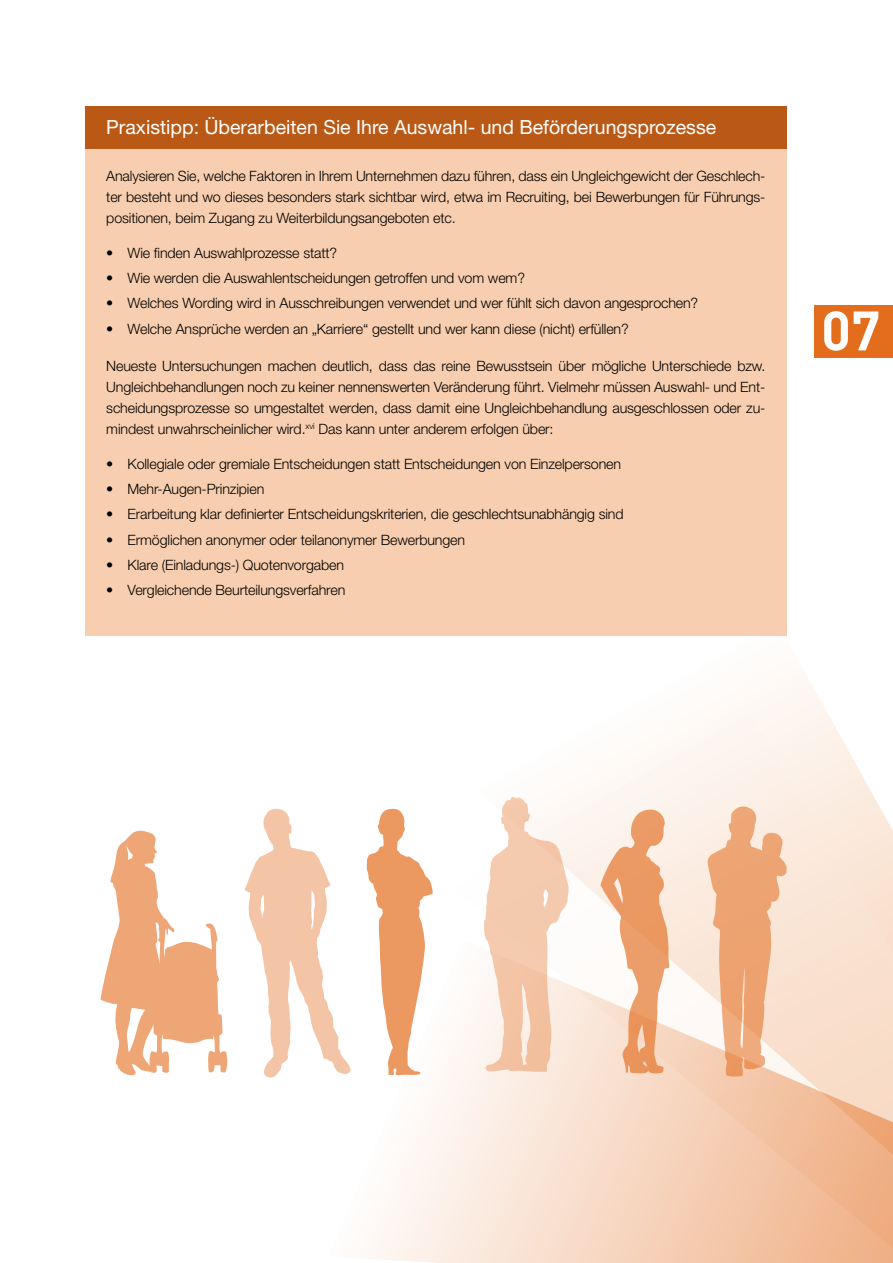
<style>
.page{position:relative;width:893px;height:1263px;background:#fff}
.page>*{position:absolute;margin:0;border:0;box-sizing:border-box;transform-origin:0 0}
.t1{font:700 54.6px "DIN";color:#fff}
.t2{font:19.5px "Helvetica Neue LT Std";color:#fff}
.t3{font:300 14.25px/21px "Helvetica Neue";letter-spacing:-.01em;color:#000;text-align:justify}
</style>
<div class="page">
<svg style="left:744px;top:676px;width:82px;height:35px;fill:#fdf8f4"></svg>
<svg style="left:569px;top:711px;width:324px;height:228px"></svg>
<svg style="left:369px;top:939px;width:524px;height:324px"></svg>
<div style="left:814px;top:306px;width:79px;height:52px;background:#e36c1d"></div>
<div style="left:85px;top:149px;width:702px;height:487px;background:#f7ceaf"></div>
<div style="left:85px;top:106px;width:702px;height:43px;background:#b95915"></div>
<svg style="left:101px;top:830px;width:127px;height:246px"></svg>
<svg style="left:707px;top:806px;width:80px;height:270px;background:#f2c09e"></svg>
<svg style="left:366px;top:809px;width:67px;height:267px"></svg>
<svg style="left:600px;top:808px;width:69px;height:265px"></svg>
<svg style="left:484px;top:797px;width:85px;height:275px"></svg>
<svg style="left:244px;top:809px;width:107px;height:269px"></svg>
<h2 class="t2" style="left:106px;top:115px;width:611px">Praxistipp: Überarbeiten Sie Ihre Auswahl- und Beförderungsprozesse</h2>
<p class="t3" style="left:106px;top:166px;width:661px">Analysieren Sie, welche Faktoren in Ihrem Unternehmen dazu führen, dass ein Ungleichgewicht der Geschlech&shy;ter besteht und wo dieses besonders stark sichtbar wird, etwa im Recruiting, bei Bewerbungen für Führungs&shy;positionen, beim Zugang zu Weiterbildungsangeboten etc.</p>
<p class="t3" style="left:106px;top:242px;width:232px">• Wie finden Auswahlprozesse statt?</p>
<p class="t3" style="left:106px;top:267px;width:420px">• Wie werden die Auswahlentscheidungen getroffen und vom wem?</p>
<p class="t3" style="left:106px;top:293px;width:593px">• Welches Wording wird in Ausschreibungen verwendet und wer fühlt sich davon angesprochen?</p>
<p class="t3" style="left:106px;top:318px;width:524px">• Welche Ansprüche werden an „Karriere“ gestellt und wer kann diese (nicht) erfüllen?</p>
<p class="t3" style="left:106px;top:355px;width:661px">Neueste Untersuchungen machen deutlich, dass das reine Bewusstsein über mögliche Unterschiede bzw.<br>Ungleichbehandlungen noch zu keiner nennenswerten Veränderung führt. Vielmehr müssen Auswahl- und Ent&shy;scheidungsprozesse so umgestaltet werden, dass damit eine Ungleichbehandlung ausgeschlossen oder zu&shy;mindest unwahrscheinlicher wird.<sup>xvi</sup> Das kann unter anderem erfolgen über:</p>
<p class="t3" style="left:106px;top:453px;width:516px">• Kollegiale oder gremiale Entscheidungen statt Entscheidungen von Einzelpersonen</p>
<p class="t3" style="left:106px;top:478px;width:160px">• Mehr-Augen-Prinzipien</p>
<p class="t3" style="left:106px;top:503px;width:519px">• Erarbeitung klar definierter Entscheidungskriterien, die geschlechtsunabhängig sind</p>
<p class="t3" style="left:106px;top:529px;width:360px">• Ermöglichen anonymer oder teilanonymer Bewerbungen</p>
<p class="t3" style="left:106px;top:554px;width:239px">• Klare (Einladungs-) Quotenvorgaben</p>
<p class="t3" style="left:106px;top:579px;width:241px">• Vergleichende Beurteilungsverfahren</p>
<h1 class="t1" style="left:821px;top:295px;width:61px">07</h1>
</div>
